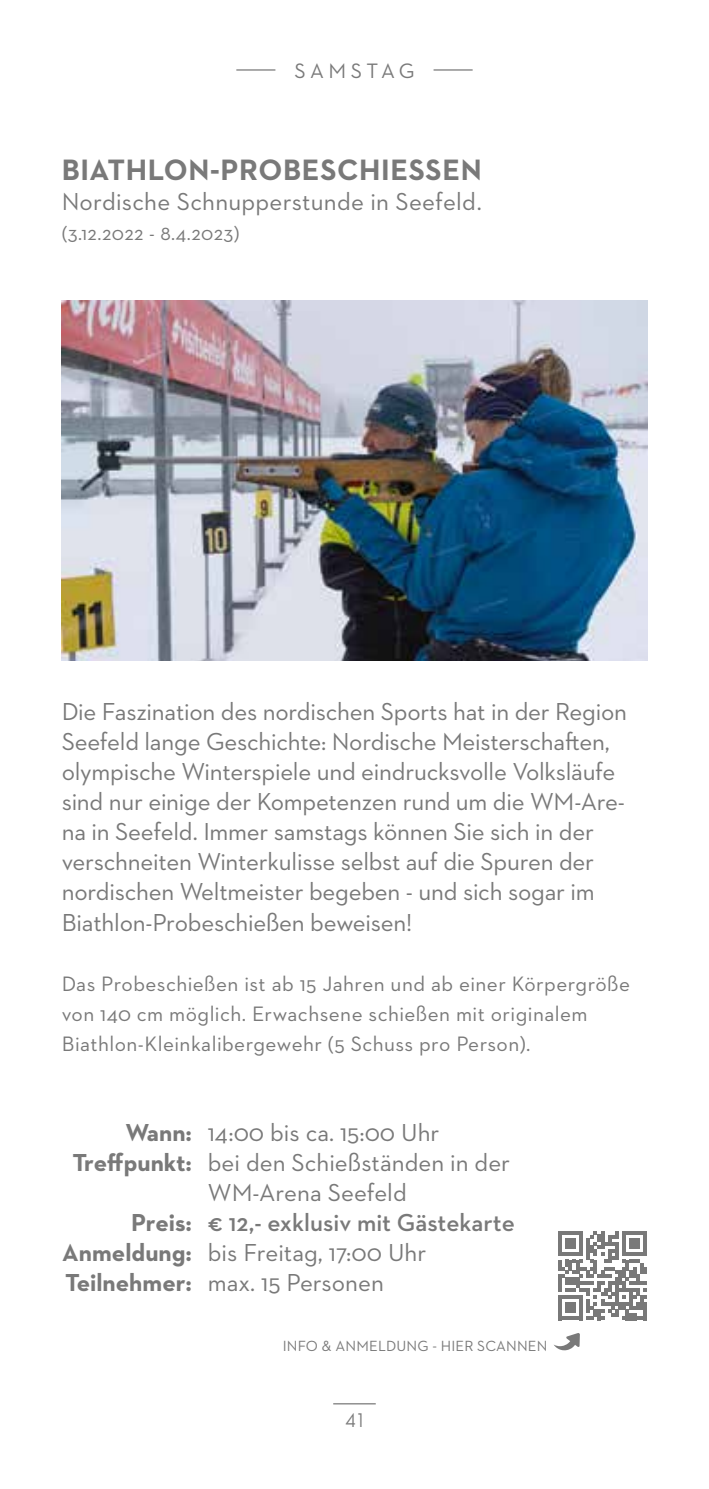
<style>
.page{position:relative;width:709px;height:1489px;background:#fff}
.page>*{position:absolute;margin:0;border:0;box-sizing:border-box;transform-origin:0 0}
.t1{font:700 30px "Neutraface 2 Text";letter-spacing:.02em;color:#797979}
.t2{font:25px/30px "Neutraface 2 Text";letter-spacing:-.01em;color:#797979}
.t3{font:700 25px/30px "Neutraface 2 Text";color:#797979;text-align:right}
.t4{font:25px "Neutraface 2 Text";letter-spacing:.01em;color:#797979}
.t5{font:600 25px "Neutraface 2 Text";color:#797979}
.t6{font:21.25px/30px "Neutraface 2 Text";letter-spacing:.02em;color:#797979}
.t7{font:21.25px "Neutraface 2 Text";letter-spacing:.2em;color:#797979}
.t8{font:20.25px "Neutraface 2 Text";color:#797979;scale:.87 1}
.t9{font:20px "Neutraface 2 Text";color:#797979}
.t10{font:15px "Neutraface 2 Text";letter-spacing:.01em;color:#797979}
</style>
<div class="page">
<hr style="left:333px;top:1402px;width:43px;height:2px;background:#797979">
<img style="left:62px;top:300px;width:585px;height:360px">
<svg style="left:554px;top:1333px;width:26px;height:17px"></svg>
<hr style="left:433px;top:69px;width:39px;height:2px;background:#797979">
<hr style="left:236px;top:69px;width:39px;height:2px;background:#797979">
<svg style="left:558px;top:1231px;width:89px;height:89px"></svg>
<p class="t7" style="left:294px;top:58px;width:121px">SAMSTAG</p>
<p class="t1" style="left:62px;top:151px;width:421px">BIATHLON-PROBESCHIESSEN</p>
<p class="t4" style="left:62px;top:186px;width:421px">Nordische Schnupperstunde in Seefeld.</p>
<p class="t9" style="left:62px;top:221px;width:179px">(3.12.2022 - 8.4.2023)</p>
<p class="t2" style="left:62px;top:696px;width:567px">Die Faszination des nordischen Sports hat in der Region Seefeld lange Geschichte: Nordische Meisterschaften, olympische Winterspiele und eindrucksvolle Volksläufe sind nur einige der Kompetenzen rund um die WM-Are&shy;na in Seefeld. Immer samstags können Sie sich in der verschneiten Winterkulisse selbst auf die Spuren der nordischen Weltmeister begeben - und sich sogar im Biathlon-Probeschießen beweisen!</p>
<p class="t6" style="left:62px;top:967px;width:570px">Das Probeschießen ist ab 15 Jahren und ab einer Körpergröße von 140 cm möglich. Erwachsene schießen mit originalem<br>Biathlon-Kleinkalibergewehr (5 Schuss pro Person).</p>
<p class="t3" style="left:72px;top:1116px;width:121px">Wann:<br>Treffpunkt:</p>
<p class="t3" style="left:62px;top:1206px;width:131px;text-align:justify;text-indent:69px">Preis:<br>Anmeldung:<br>Teilnehmer:</p>
<p class="t2" style="left:208px;top:1116px;width:304px">14:00 bis ca. 15:00 Uhr<br>bei den Schießständen in der<br>WM-Arena Seefeld</p>
<p class="t5" style="left:208px;top:1206px;width:308px">€ 12,- exklusiv mit Gästekarte</p>
<p class="t2" style="left:208px;top:1236px;width:220px">bis Freitag, 17:00 Uhr max. 15 Personen</p>
<p class="t10" style="left:283px;top:1336px;width:266px">INFO &amp; ANMELDUNG - HIER SCANNEN</p>
<p class="t8" style="left:345px;top:1407px;width:22px">41</p>
</div>
